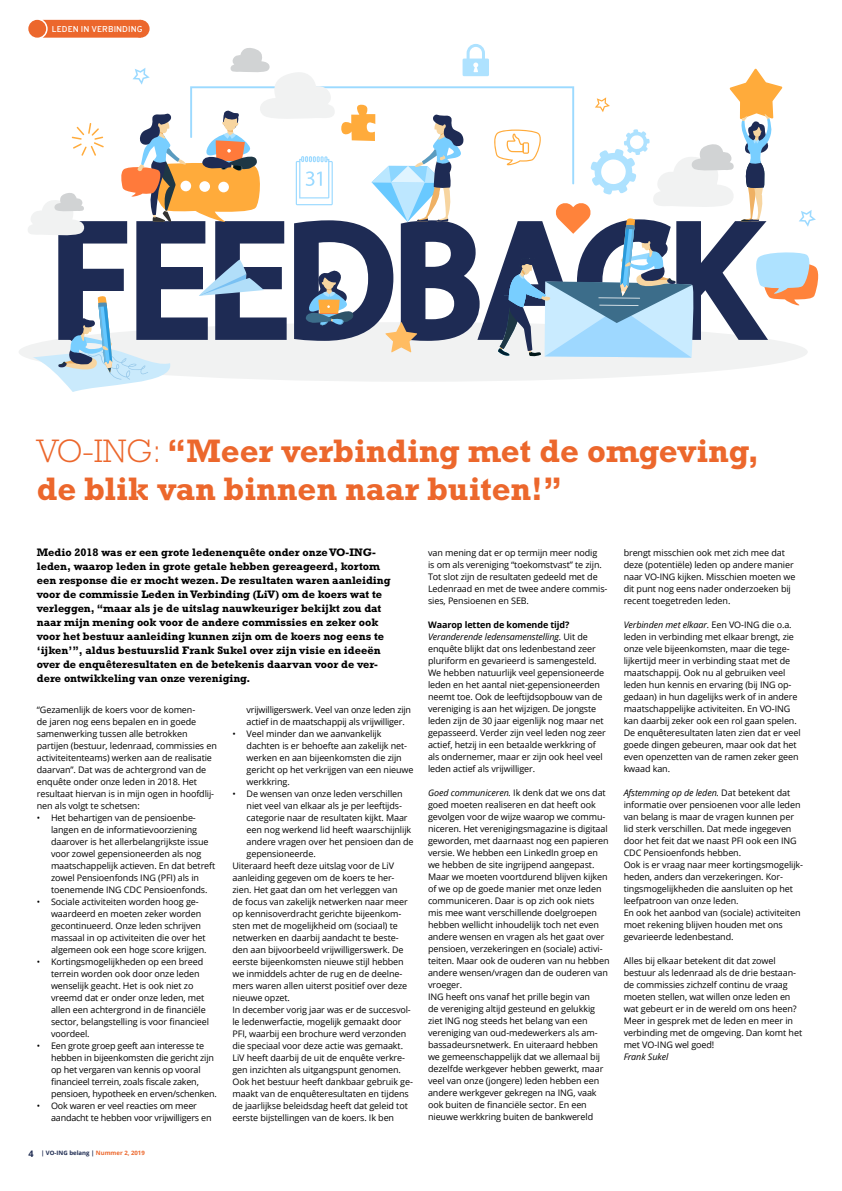
<style>
.page{position:relative;width:842px;height:1191px;background:#fff}
.page>*{position:absolute;margin:0;border:0;box-sizing:border-box;transform-origin:0 0}
.t1{font:700 33px/38px "Rockwell";color:#ec672c}
.t2{font:700 11px/14px "Rockwell";color:#000}
.t3{font:9px/12px "Open Sans";letter-spacing:-.01em;color:#000}
.t4{font:italic 9px "Open Sans";letter-spacing:-.01em;color:#000}
.t5{font:8.5px "Overpass";letter-spacing:.005em;color:#fff}
.t6{font:700 6px "Open Sans";color:#1e2b51}
.s1{font-weight:300}
.s2{font-size:9px}
.s3{color:#ec672c}
.s4{font-weight:700}
.s5{font-style:italic}
</style>
<div class="page">
<svg style="left:27px;top:44px;width:792px;height:348px"></svg>
<div style="left:132px;top:20px;width:18px;height:18px;background:#ec672c;border-radius:50%"></div>
<svg style="left:43px;top:20px;width:98px;height:18px;background:#ec6c33"></svg>
<div style="left:28px;top:20px;width:18px;height:18px;background:#ec672c;border-radius:50%"></div>
<p class="t5" style="left:52px;top:24px;width:92px">LEDEN IN VERBINDING</p>
<h1 class="t1" style="left:37px;top:431px;width:724px"><span class="s1">VO-ING:</span> “Meer verbinding met de omgeving, de blik van binnen naar buiten!”</h1>
<p class="t2" style="left:37px;top:545px;width:355px">Medio 2018 was er een grote ledenenquête onder onze VO-ING&shy;leden, waarop leden in grote getale hebben gereageerd, kortom een response die er mocht wezen. De resultaten waren aanleiding voor de commissie Leden in Verbinding (LiV) om de koers wat te verleggen, “maar als je de uitslag nauwkeuriger bekijkt zou dat naar mijn mening ook voor de andere commissies en zeker ook voor het bestuur aanleiding kunnen zijn om de koers nog eens te ‘ijken’”, aldus bestuurslid Frank Sukel over zijn visie en ideeën over de enquêteresultaten en de betekenis daarvan voor de ver&shy;dere ontwikkeling van onze vereniging.</p>
<p class="t3" style="left:37px;top:703px;width:182px">“Gezamenlijk de koers voor de komen-<br>de jaren nog eens bepalen en in goede samenwerking tussen alle betrokken partijen (bestuur, ledenraad, commissies en activiteitenteams) werken aan de realisatie daarvan”. Dat was de achtergrond van de enquête onder onze leden in 2018. Het resultaat hiervan is in mijn ogen in hoofdlij&shy;nen als volgt te schetsen:</p>
<p class="t3" style="left:51px;top:811px;width:166px;text-indent:-14px">• Het behartigen van de pensioenbe&shy;langen en de informatievoorziening daarover is het allerbelangrijkste issue voor zowel gepensioneerden als nog maatschappelijk actieven. En dat betreft zowel Pensioenfonds ING (PFI) als in toenemende ING CDC Pensioenfonds.</p>
<p class="t3" style="left:51px;top:895px;width:157px;text-indent:-14px">• Sociale activiteiten worden hoog ge&shy;waardeerd en moeten zeker worden gecontinueerd. Onze leden schrijven massaal in op activiteiten die over het algemeen ook een hoge score krijgen.</p>
<p class="t3" style="left:51px;top:955px;width:160px;text-indent:-14px">• Kortingsmogelijkheden op een breed terrein worden ook door onze leden wenselijk geacht. Het is ook niet zo vreemd dat er onder onze leden, met allen een achtergrond in de financiële sector, belangstelling is voor financieel voordeel.</p>
<p class="t3" style="left:51px;top:1039px;width:167px;text-indent:-14px">• Een grote groep geeft aan interesse te hebben in bijeenkomsten die gericht zijn op het vergaren van kennis op vooral financieel terrein, zoals fiscale zaken, pensioen, hypotheek en erven/schenken.</p>
<p class="t3" style="left:51px;top:1099px;width:162px;text-indent:-14px">• Ook waren er veel reacties om meer aandacht te hebben voor vrijwilligers en</p>
<p class="t6" style="left:28px;top:1148px;width:118px"><span class="s2">4</span> | VO-ING belang | <span class="s3">Nummer 2, 2019</span></p>
<p class="t3" style="left:247px;top:703px;width:166px">vrijwilligerswerk. Veel van onze leden zijn actief in de maatschappij als vrijwilliger.</p>
<p class="t3" style="left:247px;top:727px;width:168px;text-indent:-14px">• Veel minder dan we aanvankelijk dachten is er behoefte aan zakelijk net&shy;werken en aan bijeenkomsten die zijn gericht op het verkrijgen van een nieuwe werkkring.</p>
<p class="t3" style="left:232px;top:787px;width:172px">• De wensen van onze leden verschillen</p>
<p class="t3" style="left:247px;top:799px;width:157px">niet veel van elkaar als je per leeftijds-</p>
<p class="t3" style="left:247px;top:811px;width:162px">categorie naar de resultaten kijkt. Maar</p>
<p class="t3" style="left:247px;top:823px;width:166px">een nog werkend lid heeft waarschijnlijk</p>
<p class="t3" style="left:247px;top:835px;width:168px">andere vragen over het pensioen dan de</p>
<p class="t3" style="left:247px;top:847px;width:71px">gepensioneerde.</p>
<p class="t3" style="left:232px;top:859px;width:163px">Uiteraard heeft deze uitslag voor de LiV</p>
<p class="t3" style="left:232px;top:871px;width:164px">aanleiding gegeven om de koers te her-</p>
<p class="t3" style="left:232px;top:883px;width:167px">zien. Het gaat dan om het verleggen van</p>
<p class="t3" style="left:232px;top:895px;width:177px">de focus van zakelijk netwerken naar meer</p>
<p class="t3" style="left:232px;top:907px;width:170px">op kennisoverdracht gerichte bijeenkom-</p>
<p class="t3" style="left:232px;top:919px;width:167px">sten met de mogelijkheid om (sociaal) te</p>
<p class="t3" style="left:232px;top:931px;width:168px">netwerken en daarbij aandacht te beste-</p>
<p class="t3" style="left:232px;top:943px;width:173px">den aan bijvoorbeeld vrijwilligerswerk. De</p>
<p class="t3" style="left:232px;top:955px;width:173px">eerste bijeenkomsten nieuwe stijl hebben</p>
<p class="t3" style="left:232px;top:967px;width:171px">we inmiddels achter de rug en de deelne-</p>
<p class="t3" style="left:232px;top:979px;width:176px">mers waren allen uiterst positief over deze</p>
<p class="t3" style="left:232px;top:991px;width:59px">nieuwe opzet.</p>
<p class="t3" style="left:232px;top:1003px;width:180px">In december vorig jaar was er de succesvol-</p>
<p class="t3" style="left:232px;top:1015px;width:171px">le ledenwerfactie, mogelijk gemaakt door</p>
<p class="t3" style="left:232px;top:1027px;width:175px">PFI, waarbij een brochure werd verzonden</p>
<p class="t3" style="left:232px;top:1039px;width:172px">die speciaal voor deze actie was gemaakt.</p>
<p class="t3" style="left:232px;top:1051px;width:174px">LiV heeft daarbij de uit de enquête verkre-</p>
<p class="t3" style="left:232px;top:1063px;width:170px">gen inzichten als uitgangspunt genomen.</p>
<p class="t3" style="left:232px;top:1075px;width:182px">Ook het bestuur heeft dankbaar gebruik ge-</p>
<p class="t3" style="left:232px;top:1087px;width:178px">maakt van de enquêteresultaten en tijdens</p>
<p class="t3" style="left:232px;top:1099px;width:177px">de jaarlijkse beleidsdag heeft dat geleid tot</p>
<p class="t3" style="left:232px;top:1111px;width:163px">eerste bijstellingen van de koers. Ik ben</p>
<p class="t3" style="left:428px;top:547px;width:181px">van mening dat er op termijn meer nodig<br>is om als vereniging “toekomstvast” te zijn.<br>Tot slot zijn de resultaten gedeeld met de Ledenraad en met de twee andere commis&shy;sies, Pensioenen en SEB.</p>
<p class="t3" style="left:428px;top:619px;width:179px"><span class="s4">Waarop letten de komende tijd?<br></span><span class="s5">Veranderende ledensamenstelling.</span> Uit de enquête blijkt dat ons ledenbestand zeer pluriform en gevarieerd is samengesteld.<br>We hebben natuurlijk veel gepensioneerde leden en het aantal niet-gepensioneerden neemt toe. Ook de leeftijdsopbouw van de vereniging is aan het wijzigen. De jongste leden zijn de 30 jaar eigenlijk nog maar net gepasseerd. Verder zijn veel leden nog zeer actief, hetzij in een betaalde werkkring of als ondernemer, maar er zijn ook heel veel leden actief als vrijwilliger.</p>
<p class="t3" style="left:428px;top:787px;width:183px"><span class="s5">Goed communiceren.</span> Ik denk dat we ons dat goed moeten realiseren en dat heeft ook gevolgen voor de wijze waarop we commu&shy;niceren. Het verenigingsmagazine is digitaal geworden, met daarnaast nog een papieren versie. We hebben een LinkedIn groep en we hebben de site ingrijpend aangepast.<br>Maar we moeten voortdurend blijven kijken of we op de goede manier met onze leden communiceren. Daar is op zich ook niets mis mee want verschillende doelgroepen hebben wellicht inhoudelijk toch net even andere wensen en vragen als het gaat over pensioen, verzekeringen en (sociale) activi&shy;teiten. Maar ook de ouderen van nu hebben andere wensen/vragen dan de ouderen van vroeger.<br>ING heeft ons vanaf het prille begin van<br>de vereniging altijd gesteund en gelukkig ziet ING nog steeds het belang van een vereniging van oud-medewerkers als am&shy;bassadeursnetwerk. En uiteraard hebben we gemeenschappelijk dat we allemaal bij dezelfde werkgever hebben gewerkt, maar veel van onze (jongere) leden hebben een andere werkgever gekregen na ING, vaak ook buiten de financiële sector. En een nieuwe werkkring buiten de bankwereld</p>
<p class="t3" style="left:624px;top:547px;width:173px">brengt misschien ook met zich mee dat deze (potentiële) leden op andere manier naar VO-ING kijken. Misschien moeten we dit punt nog eens nader onderzoeken bij recent toegetreden leden.</p>
<p class="t3" style="left:624px;top:619px;width:178px"><span class="s5">Verbinden met elkaar.</span> Een VO-ING die o.a. leden in verbinding met elkaar brengt, zie onze vele bijeenkomsten, maar die tege&shy;lijkertijd meer in verbinding staat met de maatschappij. Ook nu al gebruiken veel leden hun kennis en ervaring (bij ING op&shy;gedaan) in hun dagelijks werk of in andere maatschappelijke activiteiten. En VO-ING kan daarbij zeker ook een rol gaan spelen.<br>De enquêteresultaten laten zien dat er veel goede dingen gebeuren, maar ook dat het even openzetten van de ramen zeker geen kwaad kan.</p>
<p class="t3" style="left:624px;top:786px;width:181px"><span class="s5">Afstemming op de leden.</span> Dat betekent dat informatie over pensioenen voor alle leden van belang is maar de vragen kunnen per lid sterk verschillen. Dat mede ingegeven door het feit dat we naast PFI ook een ING CDC Pensioenfonds hebben.<br>Ook is er vraag naar meer kortingsmogelijk&shy;heden, anders dan verzekeringen. Kor&shy;tingsmogelijkheden die aansluiten op het leefpatroon van onze leden.<br>En ook het aanbod van (sociale) activiteiten moet rekening blijven houden met ons gevarieerde ledenbestand.</p>
<p class="t3" style="left:624px;top:954px;width:180px">Alles bij elkaar betekent dit dat zowel bestuur als ledenraad als de drie bestaan&shy;de commissies zichzelf continu de vraag moeten stellen, wat willen onze leden en wat gebeurt er in de wereld om ons heen?<br>Meer in gesprek met de leden en meer in verbinding met de omgeving. Dan komt het met VO-ING wel goed!</p>
<p class="t4" style="left:624px;top:1050px;width:46px">Frank Sukel</p>
</div>
